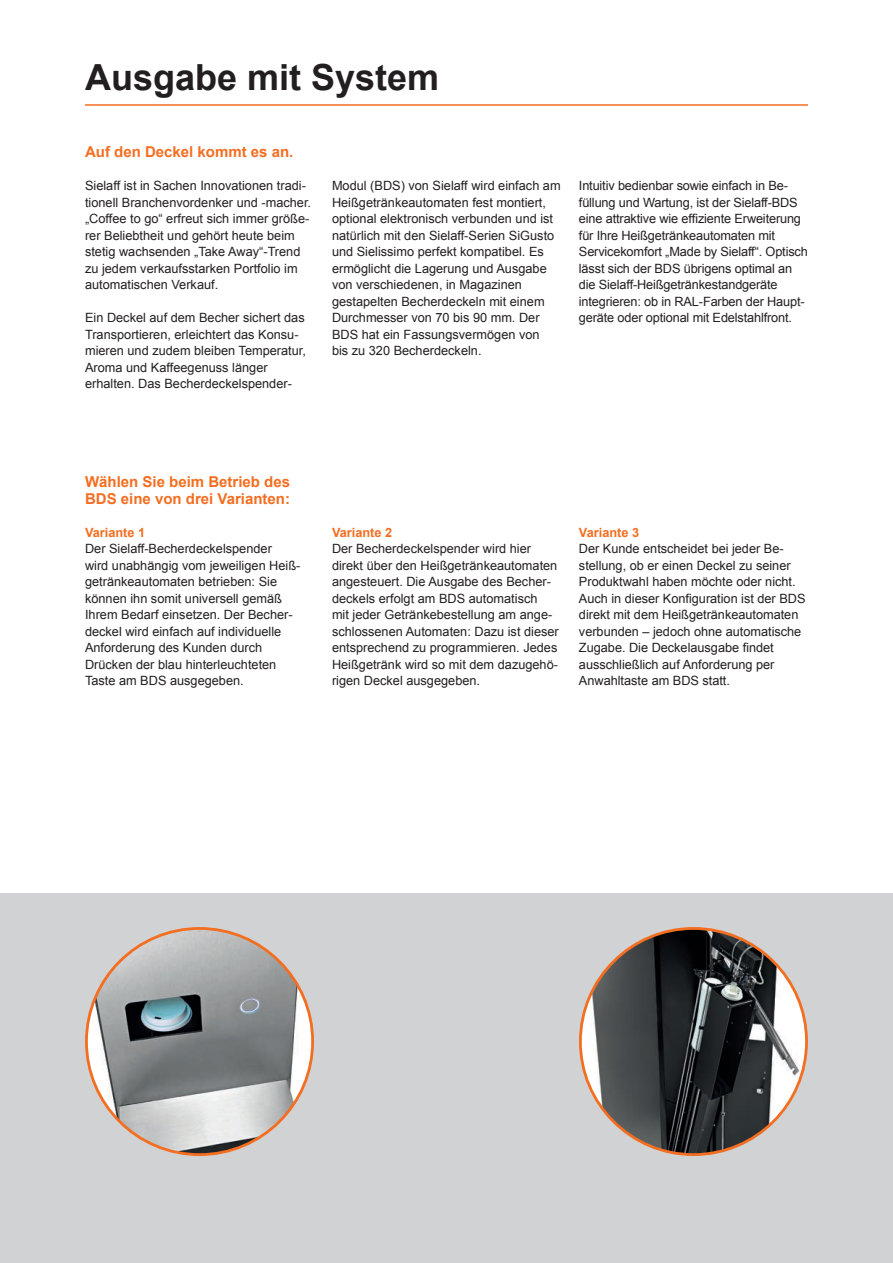
<style>
.page{position:relative;width:893px;height:1263px;background:#fff}
.page>*{position:absolute;margin:0;border:0;box-sizing:border-box;transform-origin:0 0}
.t1{font:700 36px "Arial";color:#231f20}
.t2{font:700 15px/16.5px "Arial";color:#f36e21}
.t3{font:12.75px/16.5px "Arial";color:#231f20}
.t4{font:700 12.75px "Arial";color:#f36e21}
</style>
<div class="page">
<div style="left:0;top:893px;width:893px;height:370px;background:#d1d2d4"></div>
<img style="left:86px;top:928px;width:227px;height:226px;border-radius:113px">
<hr style="left:85px;top:104px;width:723px;height:2px;background:#f36e21">
<img style="left:580px;top:928px;width:226px;height:226px;border-radius:113px">
<h1 class="t1" style="left:85px;top:53px;width:356px">Ausgabe mit System</h1>
<p class="t2" style="left:85px;top:144px;width:210px">Auf den Deckel kommt es an.</p>
<p class="t3" style="left:85px;top:178px;width:228px">Sielaff ist in Sachen Innovationen tradi&shy;tionell Branchenvordenker und -macher. „Coffee to go“ erfreut sich immer größe&shy;rer Beliebtheit und gehört heute beim stetig wachsenden „Take Away“-Trend zu jedem verkaufsstarken Portfolio im automatischen Verkauf.</p>
<p class="t3" style="left:85px;top:310px;width:222px">Ein Deckel auf dem Becher sichert das Transportieren, erleichtert das Konsu&shy;mieren und zudem bleiben Temperatur, Aroma und Kaffeegenuss länger erhalten. Das Becherdeckelspender-</p>
<p class="t3" style="left:332px;top:178px;width:230px">Modul (BDS) von Sielaff wird einfach am Heißgetränkeautomaten fest montiert, optional elektronisch verbunden und ist natürlich mit den Sielaff-Serien SiGusto und Sielissimo perfekt kompatibel. Es ermöglicht die Lagerung und Ausgabe von verschiedenen, in Magazinen gestapelten Becherdeckeln mit einem Durchmesser von 70 bis 90 mm. Der BDS hat ein Fassungsvermögen von<br>bis zu 320 Becherdeckeln.</p>
<p class="t3" style="left:579px;top:178px;width:230px">Intuitiv bedienbar sowie einfach in Be&shy;füllung und Wartung, ist der Sielaff-BDS eine attraktive wie effiziente Erweiterung für Ihre Heißgetränkeautomaten mit Servicekomfort „Made by Sielaff“. Optisch lässt sich der BDS übrigens optimal an die Sielaff-Heißgetränkestandgeräte integrieren: ob in RAL-Farben der Haupt&shy;geräte oder optional mit Edelstahlfront.</p>
<p class="t2" style="left:85px;top:474px;width:207px">Wählen Sie beim Betrieb des<br>BDS eine von drei Varianten:</p>
<p class="t4" style="left:85px;top:524px;width:62px">Variante 1</p>
<p class="t3" style="left:85px;top:541px;width:217px">Der Sielaff-Becherdeckelspender<br>wird unabhängig vom jeweiligen Heiß&shy;getränkeautomaten betrieben: Sie können ihn somit universell gemäß Ihrem Bedarf einsetzen. Der Becher&shy;deckel wird einfach auf individuelle Anforderung des Kunden durch Drücken der blau hinterleuchteten Taste am BDS ausgegeben.</p>
<p class="t4" style="left:332px;top:524px;width:62px">Variante 2</p>
<p class="t3" style="left:332px;top:541px;width:228px">Der Becherdeckelspender wird hier direkt über den Heißgetränkeautomaten angesteuert. Die Ausgabe des Becher&shy;deckels erfolgt am BDS automatisch<br>mit jeder Getränkebestellung am ange&shy;schlossenen Automaten: Dazu ist dieser entsprechend zu programmieren. Jedes Heißgetränk wird so mit dem dazugehö&shy;rigen Deckel ausgegeben.</p>
<p class="t4" style="left:579px;top:524px;width:62px">Variante 3</p>
<p class="t3" style="left:579px;top:541px;width:228px">Der Kunde entscheidet bei jeder Be&shy;stellung, ob er einen Deckel zu seiner Produktwahl haben möchte oder nicht.<br>Auch in dieser Konfiguration ist der BDS direkt mit dem Heißgetränkeautomaten verbunden – jedoch ohne automatische Zugabe. Die Deckelausgabe findet ausschließlich auf Anforderung per Anwahltaste am BDS statt.</p>
</div>
